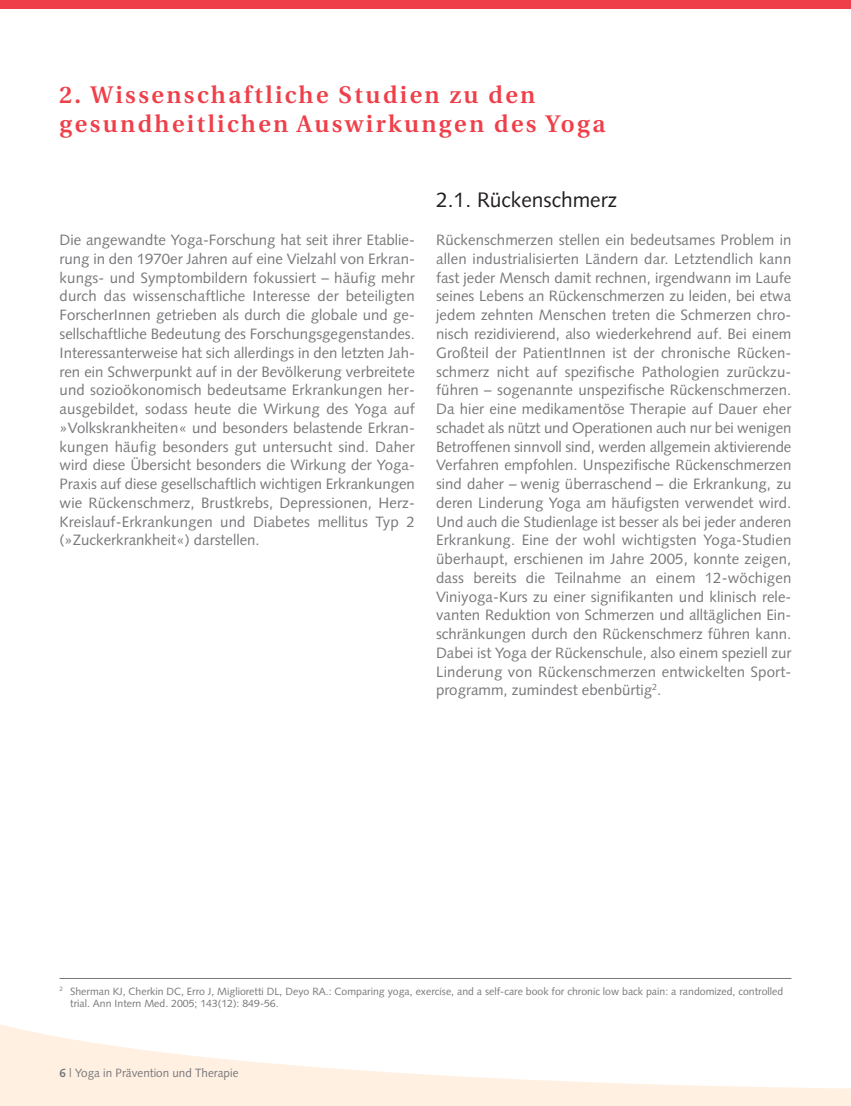
<style>
.page{position:relative;width:851px;height:1106px;background:#fff}
.page>*{position:absolute;margin:0;border:0;box-sizing:border-box;transform-origin:0 0}
.t1{font:600 24px/28.8px "VW Utopia";letter-spacing:.1em;color:#ef404a}
.t2{font:21px "Syntax BDYOT";color:#231f20}
.t3{font:15px/18.8px "Syntax BDYOT";color:#77787b;text-align:justify}
.t4{font:12px "Syntax BDYOT";color:#77787b}
.t5{font:10.5px/12.6px "Syntax BDYOT";color:#77787b}
.s1{font-weight:700}
</style>
<div class="page">
<svg style="left:0;top:1024px;width:850px;height:81px"></svg>
<div style="left:0;top:0;width:850px;height:9px;background:#ef404a"></div>
<hr style="left:60px;top:978px;width:731px;height:1px;background:#77787b">
<h1 class="t1" style="left:60px;top:82px;width:547px">2. Wissenschaftliche Studien zu den gesundheitlichen Auswirkungen des Yoga</h1>
<h2 class="t2" style="left:436px;top:191px;width:182px">2.1. Rückenschmerz</h2>
<p class="t3" style="left:60px;top:232px;width:357px">Die angewandte Yoga-Forschung hat seit ihrer Etablie&shy;rung in den 1970er Jahren auf eine Vielzahl von Erkran&shy;kungs- und Symptombildern fokussiert – häufig mehr durch das wissenschaftliche Interesse der beteiligten ForscherInnen getrieben als durch die globale und ge&shy;sellschaftliche Bedeutung des Forschungsgegenstandes.<br>Inte ressanterweise hat sich allerdings in den letzten Jah&shy;ren ein Schwerpunkt auf in der Bevölkerung verbreitete und sozioökonomisch bedeutsame Erkrankungen her - ausgebildet, sodass heute die Wirkung des Yoga auf »Volkskrankheiten« und besonders belastende Erkran&shy;kungen häufig besonders gut untersucht sind. Daher wird diese Übersicht besonders die Wirkung der Yoga-Praxis auf diese gesellschaftlich wichtigen Erkrankungen wie Rückenschmerz, Brustkrebs, Depressionen, Herz-Kreislauf-Erkrankungen und Diabetes mellitus Typ 2 (»Zuckerkrankheit«) darstellen.</p>
<p class="t3" style="left:436px;top:232px;width:357px">Rückenschmerzen stellen ein bedeutsames Problem in allen industrialisierten Ländern dar. Letztendlich kann fast jeder Mensch damit rechnen, irgendwann im Laufe seines Lebens an Rückenschmerzen zu leiden, bei etwa jedem zehnten Menschen treten die Schmerzen chro&shy;nisch rezidivierend, also wiederkehrend auf. Bei einem Großteil der PatientInnen ist der chronische Rücken&shy;schmerz nicht auf spezifische Pathologien zurückzu - führen – sogenannte unspezifische Rückenschmerzen.<br>Da hier eine medikamentöse Therapie auf Dauer eher schadet als nützt und Operationen auch nur bei wenigen Betroffenen sinnvoll sind, werden allgemein aktivierende Verfahren empfohlen. Unspezifische Rückenschmerzen sind daher – wenig überraschend – die Erkrankung, zu deren Linderung Yoga am häufigsten verwendet wird.<br>Und auch die Studienlage ist besser als bei jeder anderen Erkrankung. Eine der wohl wichtigsten Yoga-Studien überhaupt, erschienen im Jahre 2005, konnte zeigen, dass bereits die Teilnahme an einem 12-wöchigen Viniyoga-Kurs zu einer signifikanten und klinisch rele&shy;vanten Reduktion von Schmerzen und alltäglichen Ein&shy;schränkungen durch den Rückenschmerz führen kann.<br>Dabei ist Yoga der Rückenschule, also einem speziell zur Linderung von Rückenschmerzen entwickelten Sport&shy;programm, zumindest ebenbürtig<sup>2</sup>.</p>
<p class="t5" style="left:70px;top:985px;width:714px;text-indent:-11px"><sup>2</sup> Sherman KJ, Cherkin DC, Erro J, Miglioretti DL, Deyo RA.: Comparing yoga, exercise, and a self-care book for chronic low back pain: a randomized, controlled trial. Ann Intern Med. 2005; 143(12): 849-56.</p>
<p class="t4" style="left:60px;top:1067px;width:180px"><span class="s1">6</span> | Yoga in Prävention und Therapie</p>
</div>
